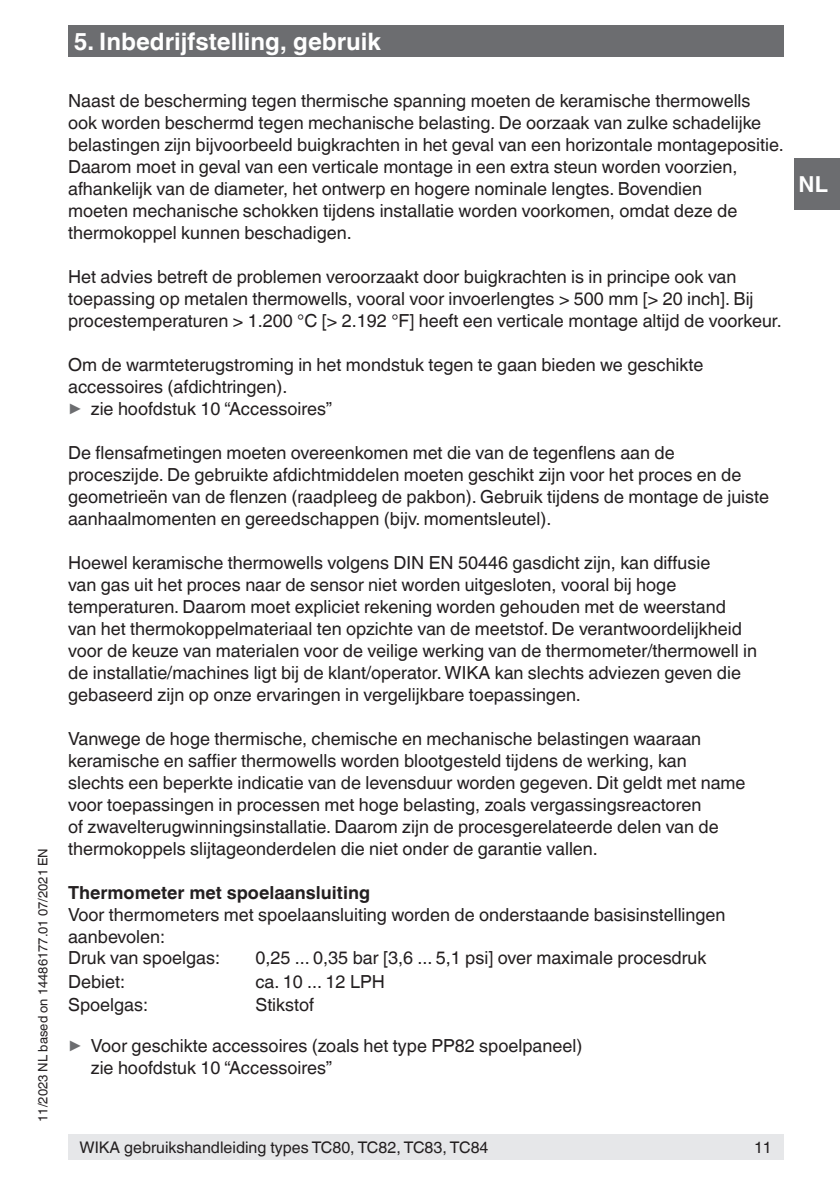
<style>
.page{position:relative;width:840px;height:1191px;background:#fff}
.page>*{position:absolute;margin:0;border:0;box-sizing:border-box;transform-origin:0 0}
.t1{font:700 24px "Helvetica World";color:#fff}
.t2{font:700 22px "Helvetica World";color:#fff}
.t3{font:18px/22px "Helvetica World";color:#231f20}
.t4{font:700 18px "Helvetica World";color:#231f20}
.t5{font:16px "Helvetica World";color:#231f20}
.t6{font:13px "Helvetica World";color:#231f20}
.s1{font-size:17.6px;color:#6c6d70}
</style>
<div class="page">
<div style="left:68px;top:26px;width:714px;height:31px;background:#6c6d70"></div>
<div style="left:794px;top:159px;width:45px;height:51px;background:#6c6d70"></div>
<div style="left:68px;top:1134px;width:714px;height:25px;background:#e6e7e9"></div>
<p class="t6" style="left:35px;top:1121px;width:275px;rotate:-90deg">11/2023 NL based on 14486177.01 07/2021 EN</p>
<h1 class="t1" style="left:74px;top:27px;width:308px">5. Inbedrijfstelling, gebruik</h1>
<p class="t3" style="left:68px;top:90px;width:717px">Naast de bescherming tegen thermische spanning moeten de keramische thermowells ook worden beschermd tegen mechanische belasting. De oorzaak van zulke schadelijke belastingen zijn bijvoorbeeld buigkrachten in het geval van een horizontale montagepositie.<br>Daarom moet in geval van een verticale montage in een extra steun worden voorzien, afhankelijk van de diameter, het ontwerp en hogere nominale lengtes. Bovendien<br>moeten mechanische schokken tijdens installatie worden voorkomen, omdat deze de thermokoppel kunnen beschadigen.</p>
<p class="t3" style="left:68px;top:266px;width:714px">Het advies betreft de problemen veroorzaakt door buigkrachten is in principe ook van toepassing op metalen thermowells, vooral voor invoerlengtes &gt; 500 mm [&gt; 20 inch]. Bij procestemperaturen &gt; 1.200 °C [&gt; 2.192 °F] heeft een verticale montage altijd de voorkeur.</p>
<p class="t3" style="left:68px;top:354px;width:636px">Om de warmteterugstroming in het mondstuk tegen te gaan bieden we geschikte accessoires (afdichtringen).<br><span class="s1">▶</span> zie hoofdstuk 10 “Accessoires”</p>
<p class="t3" style="left:68px;top:442px;width:702px">De flensafmetingen moeten overeenkomen met die van de tegenflens aan de proceszijde. De gebruikte afdichtmiddelen moeten geschikt zijn voor het proces en de geometrieën van de flenzen (raadpleeg de pakbon). Gebruik tijdens de montage de juiste aanhaalmomenten en gereedschappen (bijv. momentsleutel).</p>
<p class="t3" style="left:68px;top:552px;width:690px">Hoewel keramische thermowells volgens DIN EN 50446 gasdicht zijn, kan diffusie<br>van gas uit het proces naar de sensor niet worden uitgesloten, vooral bij hoge temperaturen. Daarom moet expliciet rekening worden gehouden met de weerstand van het thermokoppelmateriaal ten opzichte van de meetstof. De verantwoordelijkheid voor de keuze van materialen voor de veilige werking van de thermometer/thermowell in de installatie/machines ligt bij de klant/operator. WIKA kan slechts adviezen geven die gebaseerd zijn op onze ervaringen in vergelijkbare toepassingen.</p>
<p class="t3" style="left:68px;top:728px;width:678px">Vanwege de hoge thermische, chemische en mechanische belastingen waaraan keramische en saffier thermowells worden blootgesteld tijdens de werking, kan slechts een beperkte indicatie van de levensduur worden gegeven. Dit geldt met name voor toepassingen in processen met hoge belasting, zoals vergassingsreactoren<br>of zwavelterugwinningsinstallatie. Daarom zijn de procesgerelateerde delen van de thermokoppels slijtageonderdelen die niet onder de garantie vallen.</p>
<p class="t4" style="left:68px;top:882px;width:303px">Thermometer met spoelaansluiting</p>
<p class="t3" style="left:68px;top:904px;width:658px;line-height:21.4px">Voor thermometers met spoelaansluiting worden de onderstaande basisinstellingen aanbevolen:<br>Druk van spoelgas:</p>
<p class="t3" style="left:255px;top:947px;width:452px">0,25 ... 0,35 bar [3,6 ... 5,1 psi] over maximale procesdruk</p>
<p class="t3" style="left:68px;top:970px;width:59px">Debiet:</p>
<p class="t3" style="left:255px;top:970px;width:131px">ca. 10 ... 12 LPH</p>
<p class="t3" style="left:68px;top:993px;width:82px">Spoelgas:</p>
<p class="t3" style="left:255px;top:993px;width:60px">Stikstof</p>
<p class="t3" style="left:91px;top:1035px;width:492px;text-indent:-23px"><span class="s1">▶</span> Voor geschikte accessoires (zoals het type PP82 spoelpaneel) zie hoofdstuk 10 “Accessoires”</p>
<p class="t2" style="left:798px;top:172px;width:31px">NL</p>
<p class="t5" style="left:79px;top:1137px;width:410px">WIKA gebruikshandleiding types TC80, TC82, TC83, TC84</p>
<p class="t5" style="left:753px;top:1137px;width:19px">11</p>
</div>
